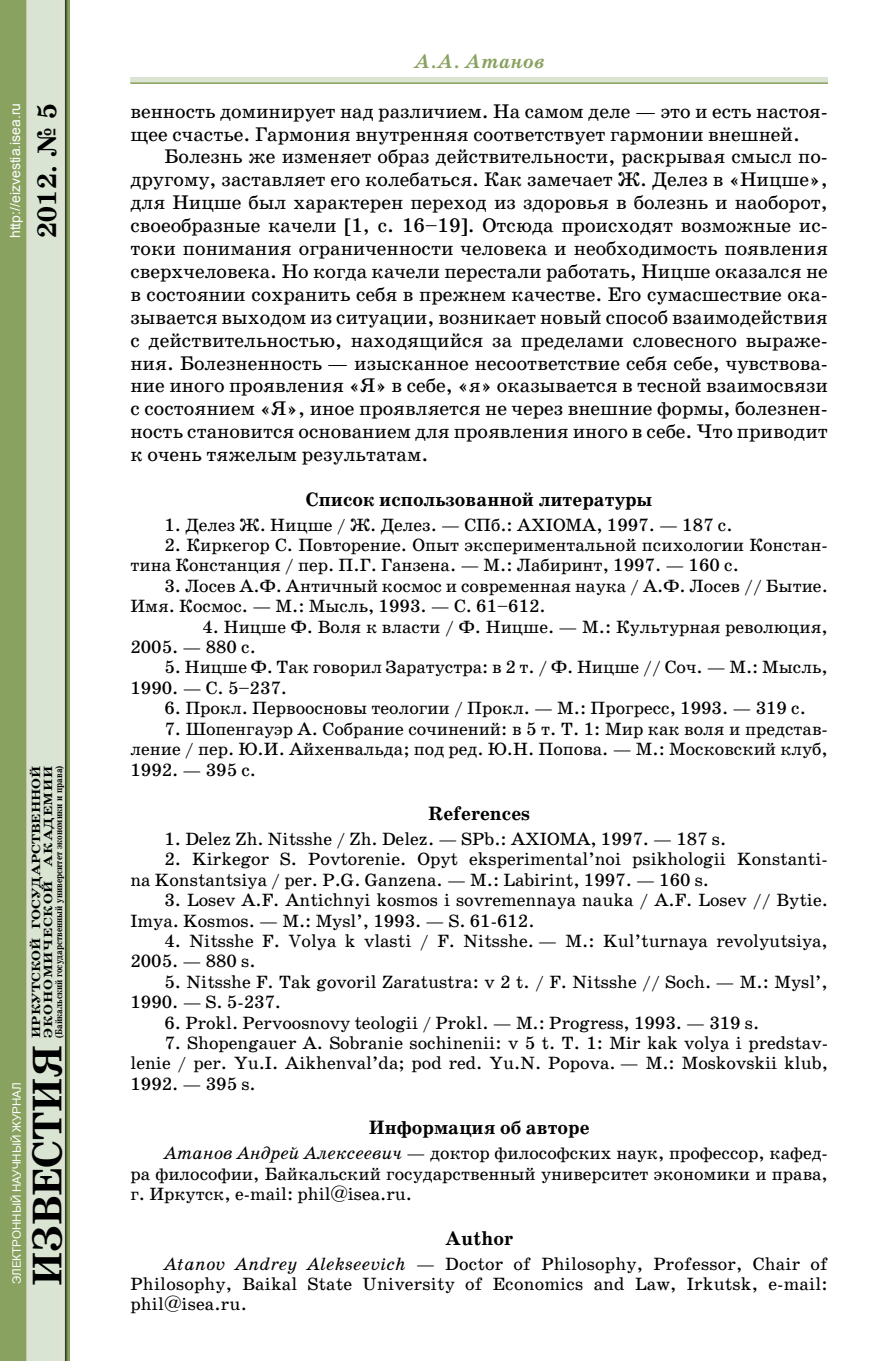
<style>
.page{position:relative;width:896px;height:1361px;background:#fff}
.page>*{position:absolute;margin:0;border:0;box-sizing:border-box;transform-origin:0 0}
.t1{font:700 42px "School Book C";color:#000}
.t2{font:700 27px "School Book C";color:#000}
.t3{font:20px/23px "School Book C";color:#000}
.t4{font:italic 700 20px "School Book C";color:#89a260}
.t5{font:700 19.6px "School Book C";color:#000}
.t6{font:18px/20.4px "School Book C";color:#000}
.t7{font:14px "Arial";color:#fff}
.t8{font:700 12px/12px "School Book C";color:#000;scale:1.25 1}
.t9{font:11.6px "Arial";color:#fff}
.t10{font:700 10px "School Book C";color:#000;scale:.85 1}
.s1{font-style:italic}
</style>
<div class="page">
<div style="left:130px;top:77px;width:698px;height:7px;background:#dbe4d3"></div>
<img style="left:0;top:0;width:70px;height:1361px">
<hr style="left:130px;top:82px;width:698px;height:2px;background:#89a260">
<p class="t7" style="left:6px;top:238px;width:137px;rotate:-90deg">http://eizvestia.isea.ru</p>
<h2 class="t2" style="left:32px;top:238px;width:136px;rotate:-90deg">2012. № 5</h2>
<p class="t9" style="left:9px;top:1284px;width:203px;rotate:-90deg">ЭЛЕКТРОННЫЙ НАУЧНЫЙ ЖУРНАЛ</p>
<p class="t8" style="left:30px;top:1037px;width:219px;rotate:-90deg">ИРКУТСКОЙ ГОСУДАРСТВЕННОЙ<br>ЭКОНОМИЧЕСКОЙ АКАДЕМИИ</p>
<p class="t10" style="left:53px;top:1037px;width:322px;rotate:-90deg">(Байкальский государственный университет экономики и права)</p>
<h1 class="t1" style="left:24px;top:1286px;width:243px;rotate:-90deg">ИЗВЕСТИЯ</h1>
<p class="t4" style="left:413px;top:51px;width:133px">А.А. Атанов</p>
<p class="t3" style="left:130px;top:100px;width:699px">венность доминирует над различием. На самом деле — это и есть настоя&shy;щее счастье. Гармония внутренняя соответствует гармонии внешней.</p>
<p class="t3" style="left:130px;top:145px;width:699px;text-align:justify;text-indent:34px">Болезнь же изменяет образ действительности, раскрывая смысл по&shy;другому, заставляет его колебаться. Как замечает Ж. Делез в «Ницше», для Ницше был характерен переход из здоровья в болезнь и наоборот, своеобразные качели [1, с. 16–19]. Отсюда происходят возможные ис&shy;токи понимания ограниченности человека и необходимость появления сверхчеловека. Но когда качели перестали работать, Ницше оказался не в состоянии сохранить себя в прежнем качестве. Его сумасшествие ока&shy;зывается выходом из ситуации, возникает новый способ взаимодействия с действительностью, находящийся за пределами словесного выраже&shy;ния. Болезненность — изысканное несоответствие себя себе, чувствова&shy;ние иного проявления «Я» в себе, «я» оказывается в тесной взаимосвязи с состоянием «Я», иное проявляется не через внешние формы, болезнен&shy;ность становится основанием для проявления иного в себе. Что приводит к очень тяжелым результатам.</p>
<p class="t5" style="left:306px;top:488px;width:348px">Список использованной литературы</p>
<p class="t6" style="left:164px;top:514px;width:569px">1. Делез Ж. Ницше / Ж. Делез. — СПб.: AXIOMA, 1997. — 187 с.</p>
<p class="t6" style="left:130px;top:535px;width:699px;text-indent:34px">2. Киркегор С. Повторение. Опыт экспериментальной психологии Констан&shy;тина Констанция / пер. П.Г. Ганзена. — М.: Лабиринт, 1997. — 160 с.</p>
<p class="t6" style="left:130px;top:576px;width:699px;text-indent:34px">3. Лосев А.Ф. Античный космос и современная наука / А.Ф. Лосев // Бытие.<br>Имя. Космос. — М.: Мысль, 1993. — С. 61–612.</p>
<p class="t6" style="left:130px;top:616px;width:699px;text-indent:72px">4. Ницше Ф. Воля к власти / Ф. Ницше. — М.: Культурная революция,<br>2005. — 880 с.</p>
<p class="t6" style="left:130px;top:657px;width:699px;text-indent:34px">5. Ницше Ф. Так говорил Заратустра: в 2 т. / Ф. Ницше // Соч. — М.: Мысль,<br>1990. — С. 5–237.</p>
<p class="t6" style="left:164px;top:698px;width:643px">6. Прокл. Первоосновы теологии / Прокл. — М.: Прогресс, 1993. — 319 с.</p>
<p class="t6" style="left:130px;top:718px;width:699px;text-align:justify;text-indent:34px">7. Шопенгауэр А. Собрание сочинений: в 5 т. Т. 1: Мир как воля и представ&shy;ление / пер. Ю.И. Айхенвальда; под ред. Ю.Н. Попова. — М.: Московский клуб, 1992. — 395 с.</p>
<p class="t5" style="left:428px;top:802px;width:104px">References</p>
<p class="t6" style="left:164px;top:829px;width:563px">1. Delez Zh. Nitsshe / Zh. Delez. — SPb.: AXIOMA, 1997. — 187 s.</p>
<p class="t6" style="left:130px;top:849px;width:699px;text-indent:34px">2. Kirkegor S. Povtorenie. Opyt eksperimental’noi psikhologii Konstanti&shy;na Konstantsiya / per. P.G. Ganzena. — M.: Labirint, 1997. — 160 s.</p>
<p class="t6" style="left:130px;top:890px;width:699px;text-indent:34px">3. Losev A.F. Antichnyi kosmos i sovremennaya nauka / A.F. Losev // Bytie.<br>Imya. Kosmos. — M.: Mysl’, 1993. — S. 61-612.</p>
<p class="t6" style="left:130px;top:931px;width:699px;text-indent:34px">4. Nitsshe F. Volya k vlasti / F. Nitsshe. — M.: Kul’turnaya revolyutsiya,<br>2005. — 880 s.</p>
<p class="t6" style="left:130px;top:971px;width:699px;text-indent:34px">5. Nitsshe F. Tak govoril Zaratustra: v 2 t. / F. Nitsshe // Soch. — M.: Mysl’,<br>1990. — S. 5-237.</p>
<p class="t6" style="left:164px;top:1012px;width:596px">6. Prokl. Pervoosnovy teologii / Prokl. — M.: Progress, 1993. — 319 s.</p>
<p class="t6" style="left:130px;top:1033px;width:699px;text-align:justify;text-indent:34px">7. Shopengauer A. Sobranie sochinenii: v 5 t. T. 1: Mir kak volya i predstav&shy;lenie / per. Yu.I. Aikhenval’da; pod red. Yu.N. Popova. — M.: Moskovskii klub, 1992. — 395 s.</p>
<p class="t5" style="left:369px;top:1116px;width:222px">Информация об авторе</p>
<p class="t6" style="left:130px;top:1143px;width:699px;text-align:justify;text-indent:34px"><span class="s1">Атанов Андрей Алексеевич</span> — доктор философских наук, профессор, кафед&shy;ра философии, Байкальский государственный университет экономики и права, г. Иркутск, e-mail: phil@isea.ru.</p>
<p class="t5" style="left:445px;top:1227px;width:70px">Author</p>
<p class="t6" style="left:130px;top:1253px;width:699px;text-align:justify;text-indent:34px"><span class="s1">Atanov Andrey Alekseevich</span> — Doctor of Philosophy, Professor, Chair of Philosophy, Baikal State University of Economics and Law, Irkutsk, e-mail: phil@isea.ru.</p>
</div>
